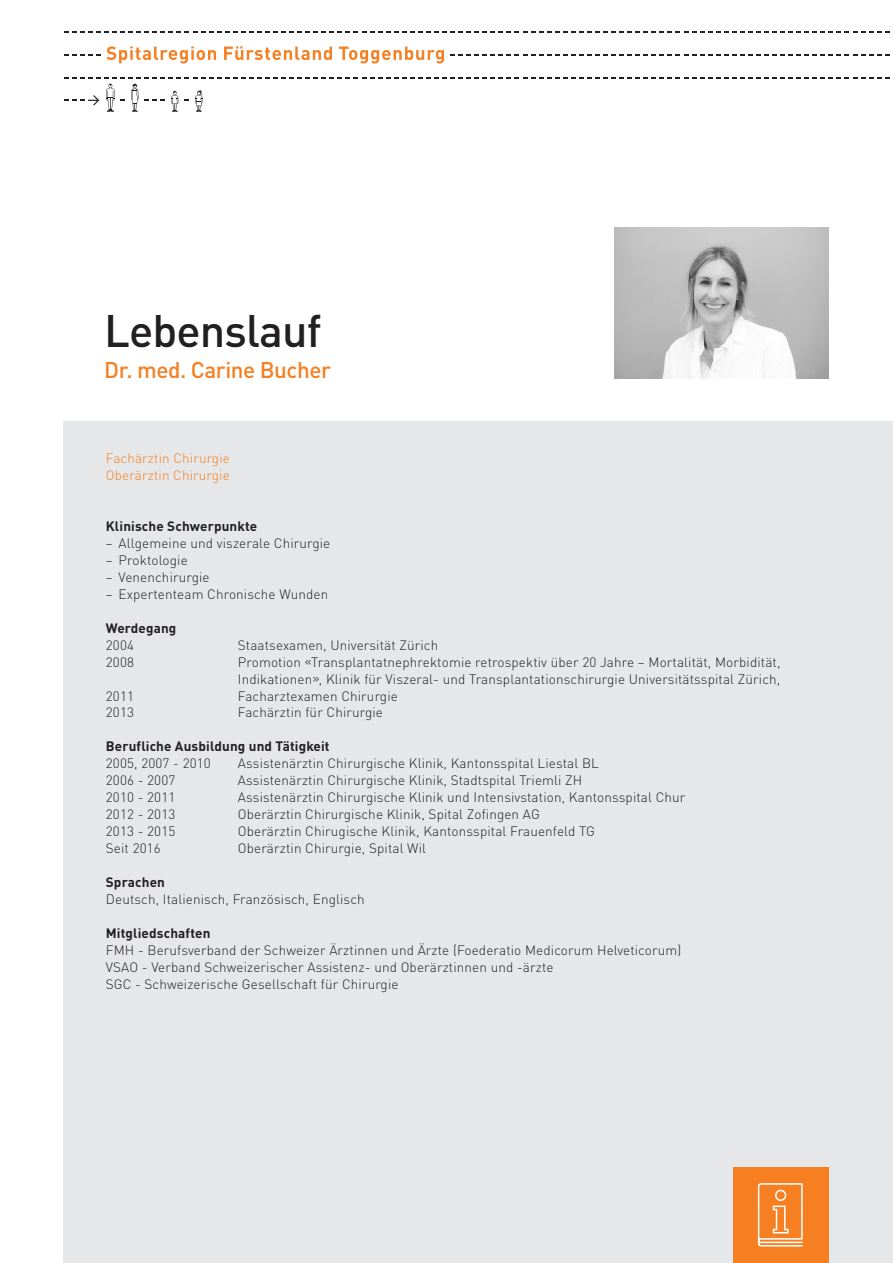
<style>
.page{position:relative;width:893px;height:1263px;background:#fff}
.page>*{position:absolute;margin:0;border:0;box-sizing:border-box;transform-origin:0 0}
.t1{font:500 45px "DINOT";letter-spacing:-.02em;color:#231f20}
.t2{font:500 22.5px "DINOT";letter-spacing:-.02em;color:#f57f21}
.Mengensatz{font:300 13.5px "DINOT";letter-spacing:.01em;color:#231f20}
.Übertitel{font:700 13.5px "DINOT";letter-spacing:.01em;color:#231f20}
.Mengensatz-2{font:300 13.5px "DINOT";letter-spacing:.01em;color:#f57f21}
.Mengensatz-3{font:700 13.5px "DINOT";letter-spacing:.01em;color:#231f20}
</style>
<div class="page">
<svg style="left:64px;top:54px;width:37px;height:2px"></svg>
<svg style="left:107px;top:46px;width:109px;height:18px"></svg>
<svg style="left:224px;top:46px;width:108px;height:14px"></svg>
<svg style="left:339px;top:47px;width:105px;height:17px"></svg>
<svg style="left:106px;top:84px;width:19px;height:28px"></svg>
<svg style="left:131px;top:84px;width:34px;height:28px"></svg>
<svg style="left:171px;top:91px;width:7px;height:21px"></svg>
<svg style="left:195px;top:90px;width:7px;height:22px"></svg>
<svg style="left:64px;top:96px;width:35px;height:9px"></svg>
<svg style="left:64px;top:32px;width:826px;height:1px"></svg>
<svg style="left:450px;top:54px;width:440px;height:2px"></svg>
<svg style="left:64px;top:77px;width:826px;height:1px"></svg>
<div style="left:64px;top:421px;width:829px;height:842px;background:#e6e7e9"></div>
<div style="left:733px;top:1167px;width:96px;height:96px;background:#f57f21"></div>
<svg style="left:757px;top:1183px;width:46px;height:64px"></svg>
<img style="left:615px;top:228px;width:213px;height:150px">
<p class="t1" style="left:104px;top:302px;width:219px">Lebenslauf</p>
<p class="t2" style="left:104px;top:356px;width:228px">Dr. med. Carine Bucher</p>
<p class="Mengensatz-2" style="left:106px;top:450px;width:125px">Fachärztin Chirurgie</p>
<p class="Mengensatz-2" style="left:106px;top:467px;width:125px">Oberärztin Chirurgie</p>
<p class="Übertitel" style="left:106px;top:517px;width:153px">Klinische Schwerpunkte</p>
<p class="Mengensatz" style="left:106px;top:535px;width:226px">– Allgemeine und viszerale Chirurgie</p>
<p class="Mengensatz" style="left:106px;top:552px;width:83px">– Proktologie</p>
<p class="Mengensatz" style="left:106px;top:569px;width:105px">– Venenchirurgie</p>
<p class="Mengensatz" style="left:106px;top:586px;width:224px">– Expertenteam Chronische Wunden</p>
<p class="Übertitel" style="left:106px;top:619px;width:72px">Werdegang</p>
<p class="Mengensatz" style="left:106px;top:636px;width:30px">2004</p>
<p class="Mengensatz" style="left:238px;top:636px;width:202px">Staatsexamen, Universität Zürich</p>
<p class="Mengensatz" style="left:106px;top:653px;width:30px">2008</p>
<p class="Mengensatz" style="left:238px;top:653px;width:544px">Promotion «Transplantatnephrektomie retrospektiv über 20 Jahre – Mortalität, Morbidität,</p>
<p class="Mengensatz" style="left:238px;top:670px;width:544px">Indikationen», Klinik für Viszeral- und Transplantationschirurgie Universitätsspital Zürich,</p>
<p class="Mengensatz" style="left:106px;top:687px;width:30px">2011</p>
<p class="Mengensatz" style="left:238px;top:687px;width:161px">Facharztexamen Chirurgie</p>
<p class="Mengensatz" style="left:106px;top:704px;width:30px">2013</p>
<p class="Mengensatz" style="left:238px;top:704px;width:147px">Fachärztin für Chirurgie</p>
<p class="Übertitel" style="left:106px;top:738px;width:225px">Berufliche Ausbildung und Tätigkeit</p>
<p class="Mengensatz" style="left:106px;top:755px;width:106px">2005, 2007 - 2010</p>
<p class="Mengensatz" style="left:238px;top:755px;width:362px">Assistenärztin Chirurgische Klinik, Kantonsspital Liestal BL</p>
<p class="Mengensatz" style="left:106px;top:772px;width:71px">2006 - 2007</p>
<p class="Mengensatz" style="left:238px;top:772px;width:346px">Assistenärztin Chirurgische Klinik, Stadtspital Triemli ZH</p>
<p class="Mengensatz" style="left:106px;top:789px;width:71px">2010 - 2011</p>
<p class="Mengensatz" style="left:238px;top:789px;width:449px">Assistenärztin Chirurgische Klinik und Intensivstation, Kantonsspital Chur</p>
<p class="Mengensatz" style="left:106px;top:806px;width:71px">2012 - 2013</p>
<p class="Mengensatz" style="left:238px;top:806px;width:303px">Oberärztin Chirurgische Klinik, Spital Zofingen AG</p>
<p class="Mengensatz" style="left:106px;top:823px;width:71px">2013 - 2015</p>
<p class="Mengensatz" style="left:238px;top:823px;width:359px">Oberärztin Chirugische Klinik, Kantonsspital Frauenfeld TG</p>
<p class="Mengensatz" style="left:106px;top:840px;width:56px">Seit 2016</p>
<p class="Mengensatz" style="left:238px;top:840px;width:190px">Oberärztin Chirurgie, Spital Wil</p>
<p class="Mengensatz-3" style="left:106px;top:873px;width:61px">Sprachen</p>
<p class="Mengensatz" style="left:106px;top:891px;width:260px">Deutsch, Italienisch, Französisch, Englisch</p>
<p class="Mengensatz-3" style="left:106px;top:924px;width:106px">Mitgliedschaften</p>
<p class="Mengensatz" style="left:106px;top:942px;width:577px">FMH - Berufsverband der Schweizer Ärztinnen und Ärzte (Foederatio Medicorum Helveticorum)</p>
<p class="Mengensatz" style="left:106px;top:958px;width:449px">VSAO - Verband Schweizerischer Assistenz- und Oberärztinnen und -ärzte</p>
<p class="Mengensatz" style="left:106px;top:975px;width:294px">SGC - Schweizerische Gesellschaft für Chirurgie</p>
</div>
